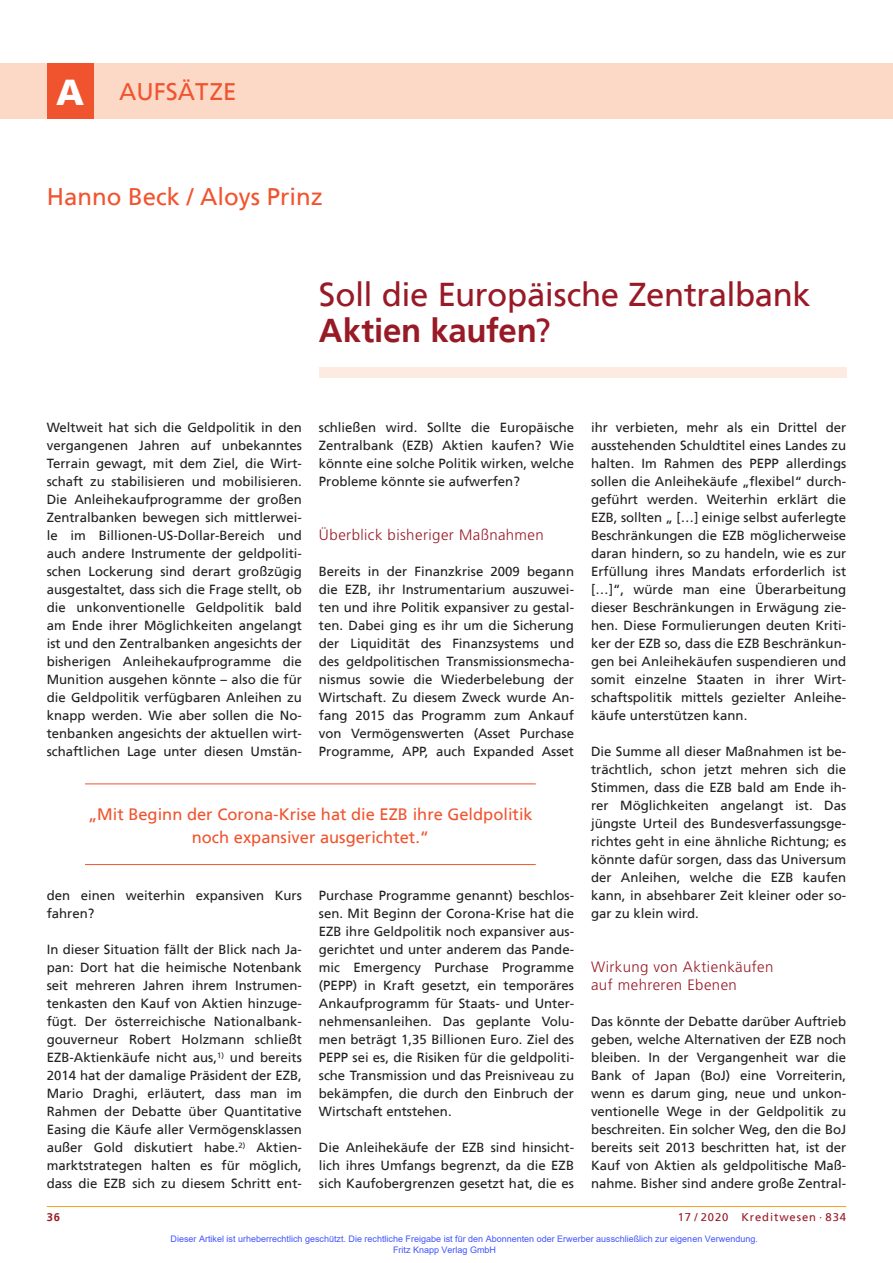
<style>
.page{position:relative;width:893px;height:1263px;background:#fff}
.page>*{position:absolute;margin:0;border:0;box-sizing:border-box;transform-origin:0 0}
.t1{font:33px/36px "Frutiger";letter-spacing:-.01em;color:#981a26}
.t2{font:24px "Frutiger";color:#f0542e}
.t3{font:16.5px/22.5px "Frutiger";color:#f0542e;text-align:center}
.t4{font:300 15px/18px "Frutiger";letter-spacing:.03em;color:#981a26}
.t5{font:13.2px/18px "Frutiger";color:#231f20;text-align:justify}
.t6{font:11.25px "Frutiger";letter-spacing:.08em;color:#981a26}
.t7{font:700 11.25px "Frutiger";color:#981a26}
.t8{font:9px/10.8px "Arial";color:#4054ff}
.s1{font-weight:900;font-size:36px;color:#fff}
.s2{font-weight:700}
</style>
<div class="page">
<div style="left:319px;top:368px;width:527px;height:10px;background:#fdebe1"></div>
<hr style="left:47px;top:1206px;width:799px;height:1px;background:#f1a31e">
<div style="left:0;top:64px;width:893px;height:55px;background:#fcd9c7"></div>
<div style="left:47px;top:64px;width:47px;height:55px;background:#f0542e"></div>
<hr style="left:85px;top:783px;width:451px;height:1px;background:#f0542e">
<hr style="left:85px;top:864px;width:451px;height:1px;background:#f0542e">
<h2 class="t2" style="left:56px;top:81px;width:182px"><span class="s1">A</span> AUFSÄTZE</h2>
<h2 class="t2" style="left:47px;top:186px;width:278px">Hanno Beck / Aloys Prinz</h2>
<h1 class="t1" style="left:319px;top:278px;width:494px">Soll die Europäische Zentralbank<br><span class="s2">Aktien kaufen</span>?</h1>
<p class="t5" style="left:47px;top:419px;width:257px">Weltweit hat sich die Geldpolitik in den vergangenen Jahren auf unbekanntes Terrain gewagt, mit dem Ziel, die Wirt&shy;schaft zu stabilisieren und mobilisieren.<br>Die Anleihekaufprogramme der großen Zentralbanken bewegen sich mittlerwei&shy;le im Billionen-US-Dollar-Bereich und auch andere Instrumente der geldpoliti&shy;schen Lockerung sind derart großzügig ausgestaltet, dass sich die Frage stellt, ob die unkonventionelle Geldpolitik bald am Ende ihrer Möglichkeiten angelangt ist und den Zentralbanken angesichts der bisherigen Anleihekaufprogramme die Munition ausgehen könnte – also die für die Geldpolitik verfügbaren Anleihen zu knapp werden. Wie aber sollen die No&shy;tenbanken angesichts der aktuellen wirt&shy;schaftlichen Lage unter diesen Umstän-</p>
<p class="t5" style="left:319px;top:419px;width:257px">schließen wird. Sollte die Europäische Zentralbank (EZB) Aktien kaufen? Wie könnte eine solche Politik wirken, welche Probleme könnte sie aufwerfen?</p>
<p class="t4" style="left:319px;top:526px;width:226px">Überblick bisheriger Maßnahmen</p>
<p class="t5" style="left:319px;top:563px;width:257px">Bereits in der Finanzkrise 2009 begann die EZB, ihr Instrumentarium auszuwei&shy;ten und ihre Politik expansiver zu gestal&shy;ten. Dabei ging es ihr um die Sicherung der Liquidität des Finanzsystems und des geldpolitischen Transmissionsmecha&shy;nismus sowie die Wiederbelebung der Wirtschaft. Zu diesem Zweck wurde An&shy;fang 2015 das Programm zum Ankauf von Vermögenswerten (Asset Purchase Programme, APP, auch Expanded Asset</p>
<p class="t3" style="left:88px;top:804px;width:446px">„Mit Beginn der Corona-Krise hat die EZB ihre Geldpolitik noch expansiver ausgerichtet.“</p>
<p class="t5" style="left:47px;top:887px;width:257px">den einen weiterhin expansiven Kurs fahren?</p>
<p class="t5" style="left:47px;top:941px;width:257px">In dieser Situation fällt der Blick nach Ja&shy;pan: Dort hat die heimische Notenbank seit mehreren Jahren ihrem Instrumen&shy;tenkasten den Kauf von Aktien hinzuge&shy;fügt. Der österreichische Nationalbank&shy;gouverneur Robert Holzmann schließt EZB-Aktienkäufe nicht aus,<sup>1)</sup> und bereits 2014 hat der damalige Präsident der EZB, Mario Draghi, erläutert, dass man im Rahmen der Debatte über Quantitative Easing die Käufe aller Vermögensklassen außer Gold diskutiert habe.<sup>2)</sup> Aktien&shy;marktstrategen halten es für möglich, dass die EZB sich zu diesem Schritt ent-</p>
<p class="t5" style="left:319px;top:887px;width:257px">Purchase Programme genannt) beschlos&shy;sen. Mit Beginn der Corona-Krise hat die EZB ihre Geldpolitik noch expansiver aus&shy;gerichtet und unter anderem das Pande&shy;mic Emergency Purchase Programme (PEPP) in Kraft gesetzt, ein temporäres Ankaufprogramm für Staats- und Unter&shy;nehmensanleihen. Das geplante Volu&shy;men beträgt 1,35 Billionen Euro. Ziel des PEPP sei es, die Risiken für die geldpoliti&shy;sche Transmission und das Preisniveau zu bekämpfen, die durch den Einbruch der Wirtschaft entstehen.</p>
<p class="t5" style="left:319px;top:1139px;width:257px">Die Anleihekäufe der EZB sind hinsicht&shy;lich ihres Umfangs begrenzt, da die EZB sich Kaufobergrenzen gesetzt hat, die es</p>
<p class="t5" style="left:591px;top:419px;width:257px">ihr verbieten, mehr als ein Drittel der ausstehenden Schuldtitel eines Landes zu halten. Im Rahmen des PEPP allerdings sollen die Anleihekäufe „flexibel“ durch&shy;geführt werden. Weiterhin erklärt die EZB, sollten „ […] einige selbst auferlegte Beschränkungen die EZB möglicherweise daran hindern, so zu handeln, wie es zur Erfüllung ihres Mandats erforderlich ist […]“, würde man eine Überarbeitung dieser Beschränkungen in Erwägung zie&shy;hen. Diese Formulierungen deuten Kriti&shy;ker der EZB so, dass die EZB Beschränkun&shy;gen bei Anleihekäufen suspendieren und somit einzelne Staaten in ihrer Wirt&shy;schaftspolitik mittels gezielter Anleihe&shy;käufe unterstützen kann.</p>
<p class="t5" style="left:591px;top:743px;width:257px">Die Summe all dieser Maßnahmen ist be&shy;trächtlich, schon jetzt mehren sich die Stimmen, dass die EZB bald am Ende ih&shy;rer Möglichkeiten angelangt ist. Das jüngste Urteil des Bundesverfassungsge&shy;richtes geht in eine ähnliche Richtung; es könnte dafür sorgen, dass das Universum der Anleihen, welche die EZB kaufen kann, in absehbarer Zeit kleiner oder so&shy;gar zu klein wird.</p>
<p class="t4" style="left:591px;top:958px;width:184px">Wirkung von Aktienkäufen auf mehreren Ebenen</p>
<p class="t5" style="left:591px;top:1013px;width:257px">Das könnte der Debatte darüber Auftrieb geben, welche Alternativen der EZB noch bleiben. In der Vergangenheit war die Bank of Japan (BoJ) eine Vorreiterin, wenn es darum ging, neue und unkon&shy;ventionelle Wege in der Geldpolitik zu beschreiten. Ein solcher Weg, den die BoJ bereits seit 2013 beschritten hat, ist der Kauf von Aktien als geldpolitische Maß&shy;nahme. Bisher sind andere große Zentral-</p>
<p class="t7" style="left:47px;top:1211px;width:15px">36</p>
<p class="t6" style="left:678px;top:1211px;width:170px">17 / 2020 Kreditwesen · 834</p>
<p class="t8" style="left:393px;top:1233px;width:366px;text-indent:-223px">Dieser Artikel ist urheberrechtlich geschützt. Die rechtliche Freigabe ist für den Abonnenten oder Erwerber ausschließlich zur eigenen Verwendung.<br>Fritz Knapp Verlag GmbH</p>
</div>
